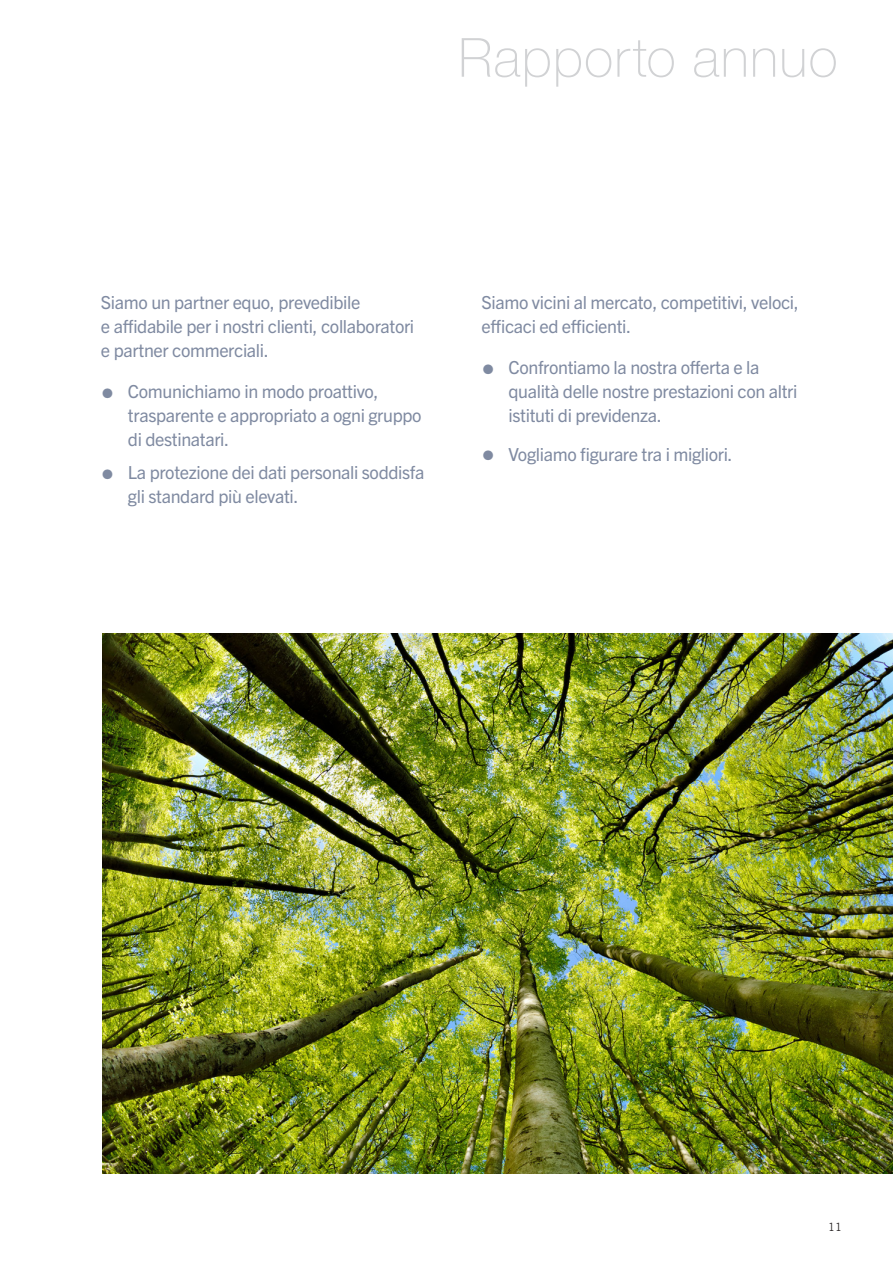
<style>
.page{position:relative;width:893px;height:1263px;background:#fff}
.page>*{position:absolute;margin:0;border:0;box-sizing:border-box;transform-origin:0 0}
.t1{font:100 54px "Helvetica Neue";letter-spacing:.025em;color:#d1d2d4}
.Lauftext{font:18px/24px "Trade Gothic Next LT Pro";letter-spacing:-.02em;color:#7f8aa1}
.t2{font:11.25px "Trade Gothic LT Std";color:#231f20}
.s1{font-size:27px}
</style>
<div class="page">
<img style="left:102px;top:634px;width:791px;height:540px">
<h1 class="t1" style="left:458px;top:17px;width:381px">Rapporto annuo</h1>
<p class="Lauftext" style="left:101px;top:290px;width:315px">Siamo un partner equo, prevedibile<br>e affidabile per i nostri clienti, collaboratori e partner commerciali.</p>
<p class="Lauftext" style="left:128px;top:379px;width:295px;text-indent:-27px"><span class="s1">•</span> Comunichiamo in modo proattivo, trasparente e appropriato a ogni gruppo di destinatari.</p>
<p class="Lauftext" style="left:128px;top:459px;width:298px;text-indent:-27px"><span class="s1">•</span> La protezione dei dati personali soddisfa gli standard più elevati.</p>
<p class="Lauftext" style="left:482px;top:290px;width:319px">Siamo vicini al mercato, competitivi, veloci, efficaci ed efficienti.</p>
<p class="Lauftext" style="left:509px;top:355px;width:290px;text-indent:-27px"><span class="s1">•</span> Confrontiamo la nostra offerta e la qualità delle nostre prestazioni con altri istituti di previdenza.</p>
<p class="Lauftext" style="left:482px;top:441px;width:253px"><span class="s1">•</span> Vogliamo figurare tra i migliori.</p>
<p class="t2" style="left:828px;top:1220px;width:15px">11</p>
</div>
